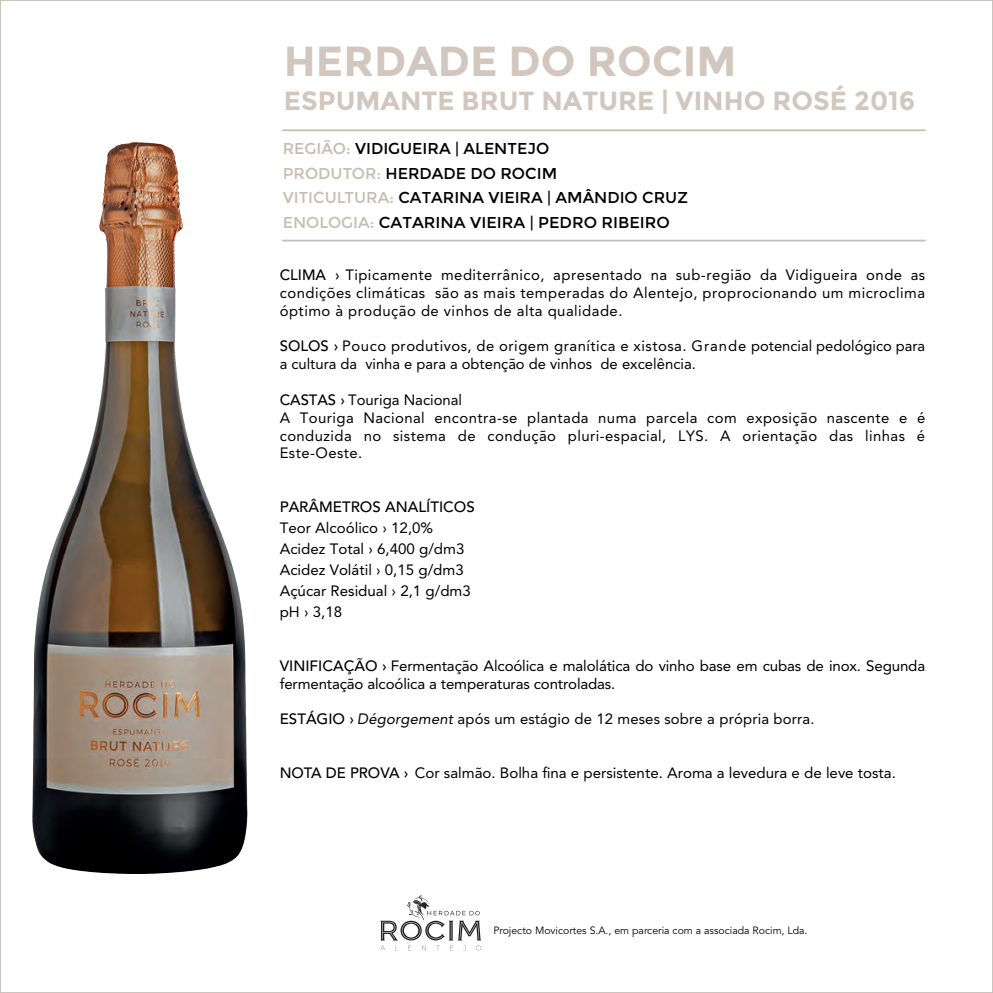
<style>
.page{position:relative;width:993px;height:993px;background:#fff}
.page>*{position:absolute;margin:0;border:0;box-sizing:border-box;transform-origin:0 0}
.t1{font:700 42px "Montserrat";color:#d2c7bf}
.t2{font:700 26.25px "Montserrat";color:#d2c7bf}
.t3{font:15.75px/24.5px "Montserrat";color:#000001}
.t4{font:14.88px/17.8px "Avenir LT Std";color:#000001}
.t5{font:14.88px/17.8px "Avenir LT Std";letter-spacing:.03em;color:#000001}
.t6{font:500 14.88px "Avenir LT Std";color:#000001}
.t7{font:10.5px "Avenir LT Std";color:#000001}
.s1{color:#c6bdb6}
.s2{font-weight:500}
.s3{font-style:italic}
</style>
<div class="page">
<hr style="left:282px;top:129px;width:643px;height:2px;background:#c6bdb6">
<hr style="left:282px;top:240px;width:643px;height:1px;background:#c6bdb6">
<svg style="left:380px;top:895px;width:101px;height:55px"></svg>
<img style="left:32px;top:142px;width:216px;height:732px">
<h1 class="t1" style="left:284px;top:37px;width:454px">HERDADE DO ROCIM</h1>
<h2 class="t2" style="left:284px;top:85px;width:632px">ESPUMANTE BRUT NATURE | VINHO ROSÉ 2016</h2>
<p class="t3" style="left:282px;top:137px;width:406px"><span class="s1">REGIÃO:</span> VIDIGUEIRA | ALENTEJO<br><span class="s1">PRODUTOR:</span> HERDADE DO ROCIM<br><span class="s1">VITICULTURA:</span> CATARINA VIEIRA | AMÂNDIO CRUZ <span class="s1">ENOLOGIA:</span> CATARINA VIEIRA | PEDRO RIBEIRO</p>
<p class="t4" style="left:279px;top:266px;width:647px;text-align:justify"><span class="s2">CLIMA ›</span> Tipicamente mediterrânico, apresentado na sub-região da Vidigueira onde as condições climáticas são as mais temperadas do Alentejo, proprocionando um microclima óptimo à produção de vinhos de alta qualidade.</p>
<p class="t4" style="left:279px;top:337px;width:646px"><span class="s2">SOLOS ›</span> Pouco produtivos, de origem granítica e xistosa. Grande potencial pedológico para a cultura da vinha e para a obtenção de vinhos de excelência.</p>
<p class="t5" style="left:279px;top:391px;width:647px"><span class="s2">CASTAS ›</span> Touriga Nacional<br>A Touriga Nacional encontra-se plantada numa parcela com exposição nascente e é conduzida no sistema de condução pluri-espacial, LYS. A orientação das linhas é Este-Oeste.</p>
<p class="t6" style="left:279px;top:498px;width:196px">PARÂMETROS ANALÍTICOS</p>
<p class="t4" style="left:279px;top:517px;width:192px;line-height:21px">Teor Alcoólico › 12,0%<br>Acidez Total › 6,400 g/dm3<br>Acidez Volátil › 0,15 g/dm3<br>Açúcar Residual › 2,1 g/dm3 pH › 3,18</p>
<p class="t4" style="left:279px;top:656px;width:646px"><span class="s2">VINIFICAÇÃO ›</span> Fermentação Alcoólica e malolática do vinho base em cubas de inox. Segunda fermentação alcoólica a temperaturas controladas.</p>
<p class="t4" style="left:279px;top:710px;width:536px"><span class="s2">ESTÁGIO ›</span> <span class="s3">Dégorgement</span> após um estágio de 12 meses sobre a própria borra.</p>
<p class="t4" style="left:279px;top:763px;width:617px"><span class="s2">NOTA DE PROVA ›</span> Cor salmão. Bolha fina e persistente. Aroma a levedura e de leve tosta.</p>
<p class="t7" style="left:493px;top:923px;width:315px">Projecto Movicortes S.A., em parceria com a associada Rocim, Lda.</p>
</div>
